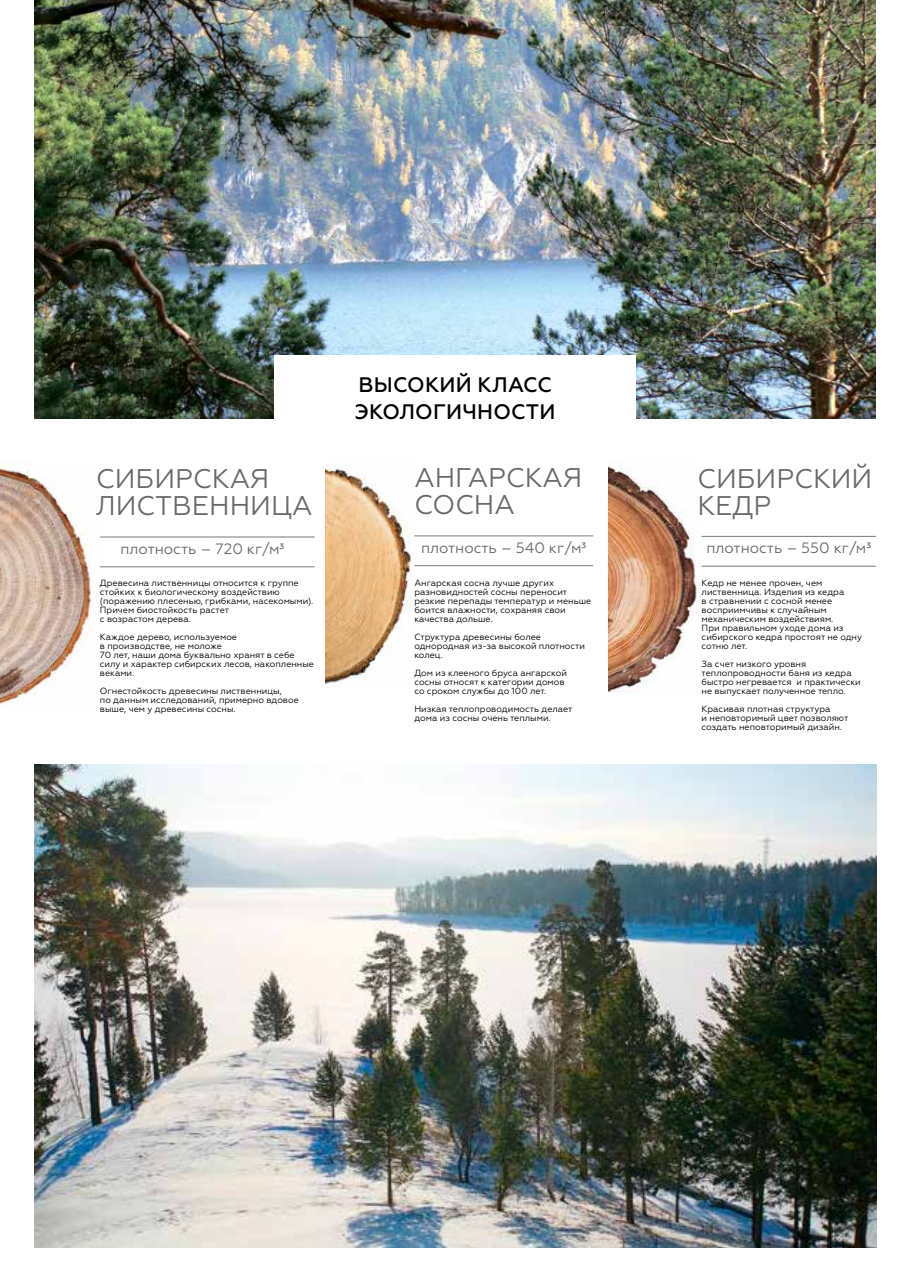
<style>
.page{position:relative;width:910px;height:1280px;background:#fff}
.page>*{position:absolute;margin:0;border:0;box-sizing:border-box;transform-origin:0 0}
.t1{font:27px/27px "Geometria";color:#6c6a67}
.t2{font:500 21px/27px "Geometria";letter-spacing:.01em;color:#000}
.t3{font:15px "Geometria";color:#6c6a67}
.t4{font:9px/9px "Geometria";color:#000}
</style>
<div class="page">
<img style="left:34px;top:0;width:842px;height:419px">
<img style="left:326px;top:466px;width:85px;height:218px">
<hr style="left:414px;top:535px;width:179px;height:1px;background:#6c6a67">
<hr style="left:414px;top:565px;width:179px;height:1px;background:#6c6a67">
<img style="left:0;top:464px;width:105px;height:241px">
<hr style="left:100px;top:536px;width:215px;height:1px;background:#6c6a67">
<hr style="left:100px;top:566px;width:215px;height:1px;background:#6c6a67">
<img style="left:608px;top:461px;width:91px;height:232px">
<hr style="left:702px;top:536px;width:174px;height:1px;background:#6c6a67">
<hr style="left:702px;top:566px;width:174px;height:1px;background:#6c6a67">
<div style="left:274px;top:355px;width:362px;height:83px;background:#fff"></div>
<img style="left:34px;top:765px;width:842px;height:482px">
<h1 class="t1" style="left:96px;top:465px;width:218px">СИБИРСКАЯ<br>ЛИСТВЕННИЦА</h1>
<h3 class="t3" style="left:121px;top:540px;width:165px">плотность – 720 кг/м³</h3>
<p class="t4" style="left:100px;top:579px;width:215px">Древесина лиственницы относится к группе стойких к биологическому воздействию (поражению плесенью, грибками, насекомыми).<br>Причем биостойкость растет<br>с возрастом дерева.</p>
<p class="t4" style="left:100px;top:633px;width:216px">Каждое дерево, используемое<br>в производстве, не моложе<br>70 лет, наши дома буквально хранят в себе силу и характер сибирских лесов, накопленные веками.</p>
<p class="t4" style="left:100px;top:687px;width:200px">Огнестойкость древесины лиственницы,<br>по данным исследований, примерно вдовое выше, чем у древесины сосны.</p>
<h2 class="t2" style="left:355px;top:371px;width:202px">ВЫСОКИЙ КЛАСС<br>ЭКОЛОГИЧНОСТИ</h2>
<h1 class="t1" style="left:414px;top:464px;width:170px">АНГАРСКАЯ<br>СОСНА</h1>
<h3 class="t3" style="left:421px;top:539px;width:167px">плотность – 540 кг/м³</h3>
<p class="t4" style="left:414px;top:579px;width:178px">Ангарская сосна лучше других разновидностей сосны переносит резкие перепады температур и меньше боится влажности, сохраняя свои качества дольше.</p>
<p class="t4" style="left:414px;top:633px;width:172px">Структура древесины более однородная из-за высокой плотности колец.</p>
<p class="t4" style="left:414px;top:669px;width:154px">Дом из клееного бруса ангарской сосны относят к категории домов со сроком службы до 100 лет.</p>
<p class="t4" style="left:414px;top:705px;width:160px">Низкая теплопроводимость делает дома из сосны очень теплыми.</p>
<h1 class="t1" style="left:697px;top:465px;width:177px">СИБИРСКИЙ<br>КЕДР</h1>
<h3 class="t3" style="left:706px;top:539px;width:166px">плотность – 550 кг/м³</h3>
<p class="t4" style="left:702px;top:579px;width:162px">Кедр не менее прочен, чем лиственница. Изделия из кедра<br>в стравнении с сосной менее восприимчивы к случайным механическим воздействиям.<br>При правильном уходе дома из сибирского кедра простоят не одну сотню лет.</p>
<p class="t4" style="left:702px;top:660px;width:161px">За счет низкого уровня теплопроводности баня из кедра быстро негревается и практически не выпускает полученное тепло.</p>
<p class="t4" style="left:702px;top:705px;width:148px">Красивая плотная структура<br>и неповторимый цвет позволяют создать неповторимый дизайн.</p>
</div>
